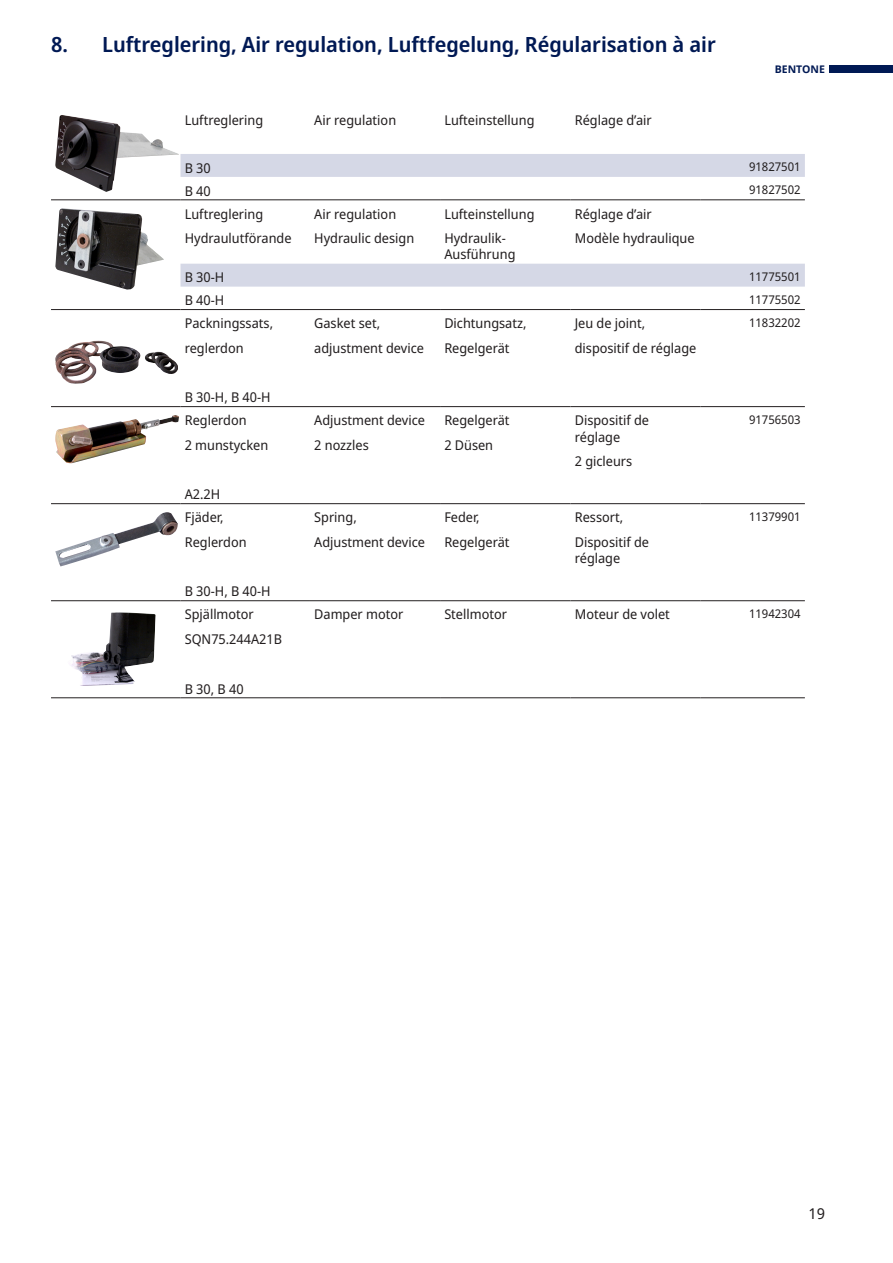
<style>
.page{position:relative;width:893px;height:1263px;background:#fff}
.page>*{position:absolute;margin:0;border:0;box-sizing:border-box;transform-origin:0 0}
.t1{font:600 21px "Noto Sans Display";color:#001954}
.t2{font:15px "Noto Sans";color:#231f20}
.Tabelltext{font:13.5px/16.2px "Noto Sans Display";color:#231f20}
.Tabelltext_höger{font:12px "Noto Sans Display";color:#231f20}
.t3{font:700 10.5px "Noto Sans";color:#001954}
</style>
<div class="page">
<div style="left:829px;top:66px;width:64px;height:7px;background:#001954"></div>
<svg style="left:180px;top:154px;width:625px;height:133px"></svg>
<hr style="left:180px;top:200px;width:130px;height:1px;background:#231f20">
<hr style="left:310px;top:200px;width:130px;height:1px;background:#231f20">
<hr style="left:440px;top:200px;width:130px;height:1px;background:#231f20">
<hr style="left:570px;top:200px;width:131px;height:1px;background:#231f20">
<hr style="left:701px;top:200px;width:104px;height:1px;background:#231f20">
<hr style="left:51px;top:200px;width:129px;height:1px;background:#231f20">
<hr style="left:51px;top:309px;width:129px;height:1px;background:#231f20">
<hr style="left:180px;top:309px;width:130px;height:1px;background:#231f20">
<hr style="left:310px;top:309px;width:130px;height:1px;background:#231f20">
<hr style="left:440px;top:309px;width:130px;height:1px;background:#231f20">
<hr style="left:570px;top:309px;width:131px;height:1px;background:#231f20">
<hr style="left:701px;top:309px;width:104px;height:1px;background:#231f20">
<hr style="left:51px;top:406px;width:129px;height:1px;background:#231f20">
<hr style="left:180px;top:406px;width:130px;height:1px;background:#231f20">
<hr style="left:310px;top:406px;width:130px;height:1px;background:#231f20">
<hr style="left:440px;top:406px;width:130px;height:1px;background:#231f20">
<hr style="left:570px;top:406px;width:131px;height:1px;background:#231f20">
<hr style="left:701px;top:406px;width:104px;height:1px;background:#231f20">
<hr style="left:51px;top:503px;width:129px;height:1px;background:#231f20">
<hr style="left:180px;top:503px;width:130px;height:1px;background:#231f20">
<hr style="left:310px;top:503px;width:130px;height:1px;background:#231f20">
<hr style="left:440px;top:503px;width:130px;height:1px;background:#231f20">
<hr style="left:570px;top:503px;width:131px;height:1px;background:#231f20">
<hr style="left:701px;top:503px;width:104px;height:1px;background:#231f20">
<hr style="left:51px;top:600px;width:129px;height:1px;background:#231f20">
<hr style="left:180px;top:600px;width:130px;height:1px;background:#231f20">
<hr style="left:310px;top:600px;width:130px;height:1px;background:#231f20">
<hr style="left:440px;top:600px;width:130px;height:1px;background:#231f20">
<hr style="left:570px;top:600px;width:131px;height:1px;background:#231f20">
<hr style="left:701px;top:600px;width:104px;height:1px;background:#231f20">
<hr style="left:51px;top:697px;width:129px;height:1px;background:#231f20">
<hr style="left:180px;top:697px;width:130px;height:1px;background:#231f20">
<hr style="left:310px;top:697px;width:130px;height:1px;background:#231f20">
<hr style="left:440px;top:697px;width:130px;height:1px;background:#231f20">
<hr style="left:570px;top:697px;width:131px;height:1px;background:#231f20">
<hr style="left:701px;top:697px;width:104px;height:1px;background:#231f20">
<img style="left:55px;top:115px;width:124px;height:77px">
<img style="left:55px;top:208px;width:109px;height:82px">
<img style="left:55px;top:340px;width:123px;height:44px">
<img style="left:55px;top:415px;width:124px;height:48px">
<img style="left:55px;top:512px;width:123px;height:54px">
<img style="left:71px;top:612px;width:85px;height:74px">
<p class="t1" style="left:51px;top:30px;width:666px">8. Luftreglering, Air regulation, Luftfegelung, Régularisation à air</p>
<p class="t3" style="left:775px;top:62px;width:52px">BENTONE</p>
<p class="Tabelltext" style="left:185px;top:112px;width:80px">Luftreglering</p>
<p class="Tabelltext" style="left:314px;top:112px;width:83px">Air regulation</p>
<p class="Tabelltext" style="left:444px;top:112px;width:92px">Lufteinstellung</p>
<p class="Tabelltext" style="left:575px;top:112px;width:79px">Réglage d’air</p>
<p class="Tabelltext" style="left:185px;top:160px;width:28px">B 30</p>
<p class="Tabelltext_höger" style="left:749px;top:158px;width:53px">91827501</p>
<p class="Tabelltext" style="left:185px;top:183px;width:28px">B 40</p>
<p class="Tabelltext_höger" style="left:749px;top:181px;width:53px">91827502</p>
<p class="Tabelltext" style="left:185px;top:206px;width:80px">Luftreglering</p>
<p class="Tabelltext" style="left:185px;top:230px;width:108px">Hydraulutförande</p>
<p class="Tabelltext" style="left:575px;top:206px;width:79px">Réglage d’air</p>
<p class="Tabelltext" style="left:575px;top:230px;width:121px">Modèle hydraulique</p>
<p class="Tabelltext" style="left:444px;top:206px;width:92px">Lufteinstellung</p>
<p class="Tabelltext" style="left:444px;top:230px;width:73px">Hydraulik-<br>Ausführung</p>
<p class="Tabelltext" style="left:314px;top:206px;width:83px">Air regulation</p>
<p class="Tabelltext" style="left:314px;top:230px;width:102px">Hydraulic design</p>
<p class="Tabelltext" style="left:185px;top:270px;width:41px">B 30-H</p>
<p class="Tabelltext_höger" style="left:749px;top:268px;width:53px">11775501</p>
<p class="Tabelltext" style="left:185px;top:293px;width:41px">B 40-H</p>
<p class="Tabelltext_höger" style="left:749px;top:291px;width:53px">11775502</p>
<p class="Tabelltext" style="left:185px;top:315px;width:90px">Packningssats,</p>
<p class="Tabelltext" style="left:185px;top:340px;width:60px">reglerdon</p>
<p class="Tabelltext" style="left:185px;top:390px;width:87px">B 30-H, B 40-H</p>
<p class="Tabelltext_höger" style="left:749px;top:314px;width:53px">11832202</p>
<p class="Tabelltext" style="left:314px;top:315px;width:67px">Gasket set,</p>
<p class="Tabelltext" style="left:314px;top:340px;width:111px">adjustment device</p>
<p class="Tabelltext" style="left:444px;top:315px;width:84px">Dichtungsatz,</p>
<p class="Tabelltext" style="left:444px;top:340px;width:67px">Regelgerät</p>
<p class="Tabelltext" style="left:575px;top:315px;width:72px">Jeu de joint,</p>
<p class="Tabelltext" style="left:575px;top:340px;width:123px">dispositif de réglage</p>
<p class="Tabelltext" style="left:185px;top:413px;width:63px">Reglerdon</p>
<p class="Tabelltext" style="left:185px;top:437px;width:85px">2 munstycken</p>
<p class="Tabelltext" style="left:185px;top:487px;width:37px">A2.2H</p>
<p class="Tabelltext" style="left:185px;top:510px;width:40px">Fjäder,</p>
<p class="Tabelltext" style="left:185px;top:534px;width:63px">Reglerdon</p>
<p class="Tabelltext" style="left:185px;top:584px;width:87px">B 30-H, B 40-H</p>
<p class="Tabelltext" style="left:185px;top:607px;width:71px">Spjällmotor</p>
<p class="Tabelltext" style="left:185px;top:631px;width:99px">SQN75.244A21B</p>
<p class="Tabelltext" style="left:185px;top:681px;width:60px">B 30, B 40</p>
<p class="Tabelltext" style="left:314px;top:413px;width:112px">Adjustment device</p>
<p class="Tabelltext" style="left:314px;top:437px;width:56px">2 nozzles</p>
<p class="Tabelltext" style="left:444px;top:413px;width:67px">Regelgerät</p>
<p class="Tabelltext" style="left:444px;top:437px;width:50px">2 Düsen</p>
<p class="Tabelltext" style="left:314px;top:510px;width:44px">Spring,</p>
<p class="Tabelltext" style="left:314px;top:534px;width:112px">Adjustment device</p>
<p class="Tabelltext" style="left:444px;top:510px;width:37px">Feder,</p>
<p class="Tabelltext" style="left:444px;top:534px;width:67px">Regelgerät</p>
<p class="Tabelltext" style="left:575px;top:413px;width:76px">Dispositif de réglage</p>
<p class="Tabelltext" style="left:575px;top:453px;width:59px">2 gicleurs</p>
<p class="Tabelltext" style="left:575px;top:510px;width:50px">Ressort,</p>
<p class="Tabelltext" style="left:575px;top:534px;width:76px">Dispositif de réglage</p>
<p class="Tabelltext_höger" style="left:749px;top:411px;width:53px">91756503</p>
<p class="Tabelltext_höger" style="left:749px;top:508px;width:53px">11379901</p>
<p class="Tabelltext" style="left:314px;top:607px;width:91px">Damper motor</p>
<p class="Tabelltext" style="left:444px;top:607px;width:64px">Stellmotor</p>
<p class="Tabelltext" style="left:575px;top:607px;width:97px">Moteur de volet</p>
<p class="Tabelltext_höger" style="left:749px;top:605px;width:53px">11942304</p>
<p class="t2" style="left:808px;top:1203px;width:18px">19</p>
</div>
